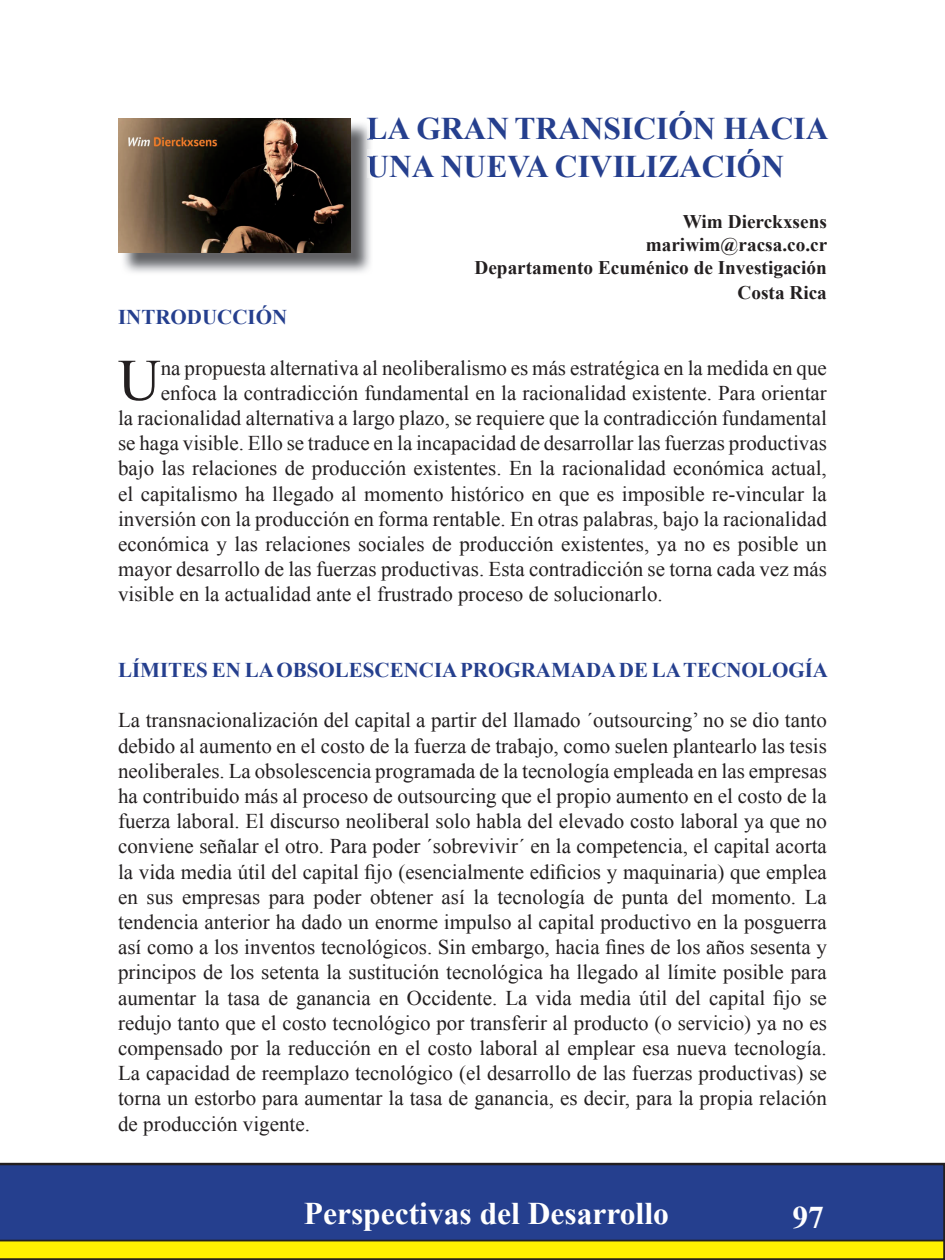
<style>
.page{position:relative;width:945px;height:1260px;background:#fff}
.page>*{position:absolute;margin:0;border:0;box-sizing:border-box;transform-origin:0 0}
.t1{font:58.98px "Times New Roman";color:#231f20}
.t2{font:700 31.5px/37.8px "Times New Roman";color:#253f8e}
.t3{font:700 31.5px "Times New Roman";color:#fff}
.t4{font:21px/25.2px "Times New Roman";color:#231f20;text-align:justify}
.t5{font:700 21px "Times New Roman";color:#253f8e}
.t6{font:700 19.25px/23.1px "Times New Roman";color:#231f20;text-align:right}
</style>
<div class="page">
<svg style="left:0;top:1163px;width:945px;height:97px;background:#dbce05"></svg>
<div style="left:0;top:1164px;width:945px;height:77px;background:#253f8e"></div>
<img style="left:123px;top:123px;width:248px;height:150px">
<img style="left:367px;top:121px;width:6px;height:19px">
<img style="left:367px;top:149px;width:6px;height:29px">
<img style="left:118px;top:118px;width:233px;height:135px">
<h2 class="t2" style="left:367px;top:109px;width:463px">LA GRAN TRANSICIÓN HACIA<br>UNA NUEVA CIVILIZACIÓN</h2>
<p class="t6" style="left:475px;top:209px;width:354px">Wim Dierckxsens<br>mariwim@racsa.co.cr<br>Departamento Ecuménico de Investigación</p>
<p class="t6" style="left:738px;top:281px;width:91px">Costa Rica</p>
<p class="t5" style="left:118px;top:303px;width:171px">INTRODUCCIÓN</p>
<h1 class="t1" style="left:118px;top:340px;width:44px">U</h1>
<p class="t4" style="left:161px;top:355px;width:668px">na propuesta alternativa al neoliberalismo es más estratégica en la medida en que</p>
<p class="t4" style="left:161px;top:380px;width:668px">enfoca la contradicción fundamental en la racionalidad existente. Para orientar</p>
<p class="t4" style="left:118px;top:405px;width:710px">la racionalidad alternativa a largo plazo, se requiere que la contradicción fundamental</p>
<p class="t4" style="left:118px;top:430px;width:710px">se haga visible. Ello se traduce en la incapacidad de desarrollar las fuerzas productivas</p>
<p class="t4" style="left:118px;top:456px;width:710px">bajo las relaciones de producción existentes. En la racionalidad económica actual,</p>
<p class="t4" style="left:118px;top:481px;width:710px">el capitalismo ha llegado al momento histórico en que es imposible re-vincular la</p>
<p class="t4" style="left:118px;top:506px;width:710px">inversión con la producción en forma rentable. En otras palabras, bajo la racionalidad</p>
<p class="t4" style="left:118px;top:531px;width:710px">económica y las relaciones sociales de producción existentes, ya no es posible un</p>
<p class="t4" style="left:118px;top:556px;width:710px">mayor desarrollo de las fuerzas productivas. Esta contradicción se torna cada vez más</p>
<p class="t4" style="left:118px;top:582px;width:546px">visible en la actualidad ante el frustrado proceso de solucionarlo.</p>
<p class="t5" style="left:118px;top:656px;width:711px">LÍMITES EN LA OBSOLESCENCIA PROGRAMADA DE LA TECNOLOGÍA</p>
<p class="t4" style="left:118px;top:708px;width:710px">La transnacionalización del capital a partir del llamado ´outsourcing’ no se dio tanto debido al aumento en el costo de la fuerza de trabajo, como suelen plantearlo las tesis neoliberales. La obsolescencia programada de la tecnología empleada en las empresas ha contribuido más al proceso de outsourcing que el propio aumento en el costo de la fuerza laboral. El discurso neoliberal solo habla del elevado costo laboral ya que no conviene señalar el otro. Para poder ´sobrevivir´ en la competencia, el capital acorta la vida media útil del capital fijo (esencialmente edificios y maquinaria) que emplea en sus empresas para poder obtener así la tecnología de punta del momento. La tendencia anterior ha dado un enorme impulso al capital productivo en la posguerra así como a los inventos tecnológicos. Sin embargo, hacia fines de los años sesenta y principos de los setenta la sustitución tecnológica ha llegado al límite posible para aumentar la tasa de ganancia en Occidente. La vida media útil del capital fijo se redujo tanto que el costo tecnológico por transferir al producto (o servicio) ya no es compensado por la reducción en el costo laboral al emplear esa nueva tecnología.<br>La capacidad de reemplazo tecnológico (el desarrollo de las fuerzas productivas) se torna un estorbo para aumentar la tasa de ganancia, es decir, para la propia relación de producción vigente.</p>
<h2 class="t3" style="left:304px;top:1192px;width:367px">Perspectivas del Desarrollo</h2>
<h2 class="t3" style="left:792px;top:1195px;width:33px">97</h2>
</div>
